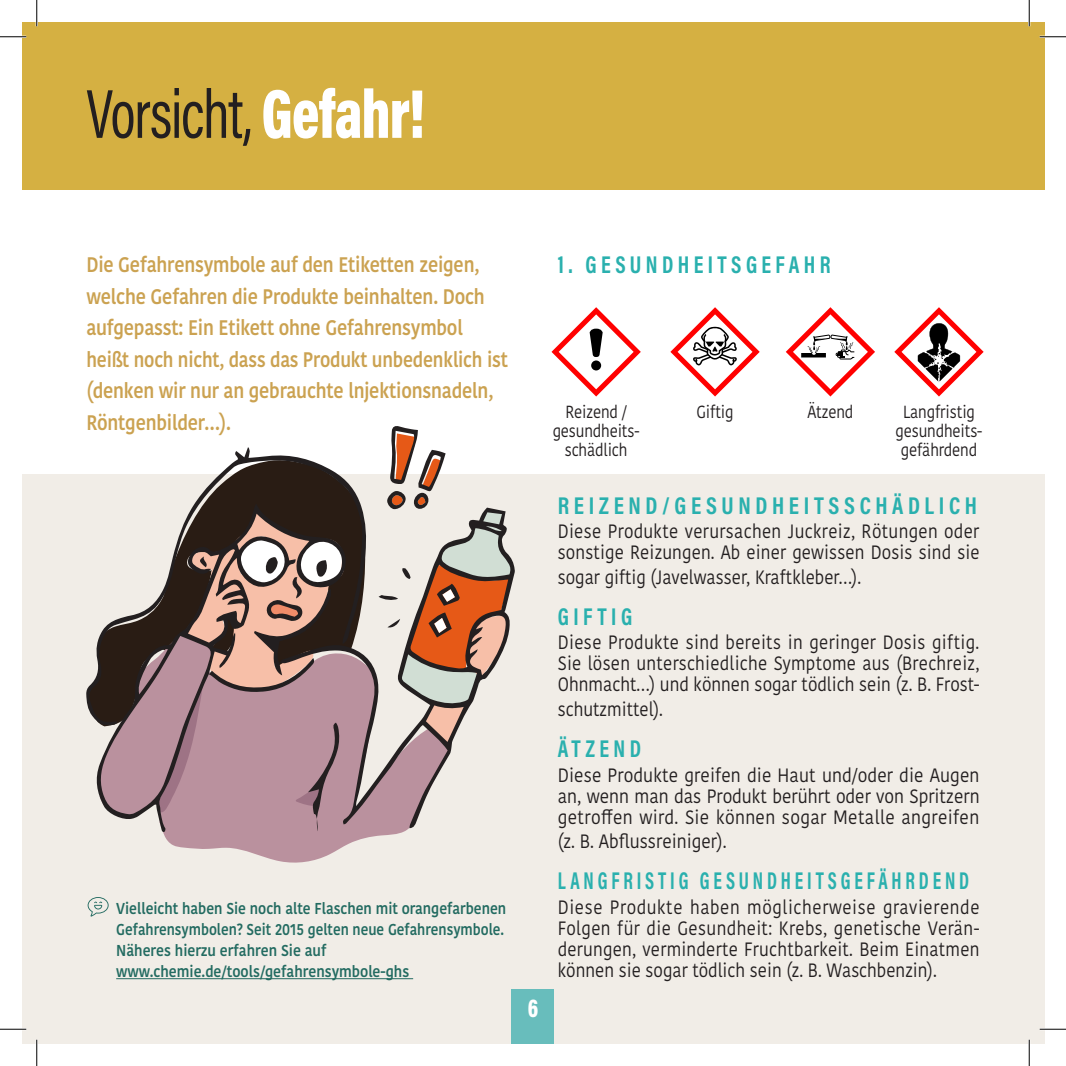
<style>
.page{position:relative;width:1066px;height:1066px;background:#fff}
.page>*{position:absolute;margin:0;border:0;box-sizing:border-box;transform-origin:0 0}
.t1{font:70px "Acumin Pro Cond";letter-spacing:-.025em;color:#231f20;scale:.86 1}
.t2{font:900 26.25px "Acumin Pro Cond";color:#fff;scale:.86 1}
.t3{font:700 24.5px "Acumin Pro Cond";letter-spacing:.2em;color:#2ab0ae;scale:.79 1}
.t4{font:700 24.5px "Acumin Pro Cond";letter-spacing:.2em;color:#2ab0ae;scale:.9 1}
.t5{font:700 24.5px "Acumin Pro Cond";letter-spacing:.2em;color:#2ab0ae;scale:.95 1}
.t6{font:600 21px/31.5px "Kohinoor Bangla";letter-spacing:-.01em;color:#cba251;scale:.87 1}
.t7{font:19.25px/21px "Kohinoor Bangla";letter-spacing:.01em;color:#231f20;text-align:justify;scale:.88 1}
.t8{font:19.25px/21px "Kohinoor Bangla";letter-spacing:.01em;color:#231f20;text-align:justify;scale:.9 1}
.t9{font:17.5px/19.2px "Kohinoor Bangla";letter-spacing:-.01em;color:#231f20;text-align:center;scale:.86 1}
.t10{font:600 15.75px/21px "Kohinoor Bangla";color:#236b61;scale:.89 1}
.s1{font-weight:900;color:#fff}
</style>
<div class="page">
<div style="left:22px;top:474px;width:1022px;height:570px;background:#f1ede7"></div>
<div style="left:22px;top:22px;width:1007px;height:167px;background:#d5b042"></div>
<div style="left:1029px;top:22px;width:15px;height:167px;background:#d5b042"></div>
<div style="left:512px;top:989px;width:42px;height:55px;background:#68bdbc"></div>
<svg style="left:551px;top:307px;width:90px;height:89px"></svg>
<div style="left:591px;top:360px;width:10px;height:10px;background:#000;border-radius:50%"></div>
<hr style="left:116px;top:978px;width:297px;height:1px;background:#236b61">
<svg style="left:88px;top:897px;width:21px;height:19px"></svg>
<svg style="left:670px;top:307px;width:89px;height:89px"></svg>
<svg style="left:785px;top:307px;width:90px;height:89px"></svg>
<svg style="left:894px;top:307px;width:89px;height:89px"></svg>
<svg style="left:96px;top:726px;width:58px;height:93px;fill:#ba919e"></svg>
<svg style="left:86px;top:603px;width:68px;height:123px;fill:#291c15"></svg>
<svg style="left:154px;top:426px;width:358px;height:437px"></svg>
<hr style="left:0;top:36px;width:26px;height:2px;background:#fff">
<hr style="left:1039px;top:36px;width:27px;height:2px;background:#fff">
<hr style="left:0;top:1028px;width:26px;height:2px;background:#fff">
<hr style="left:1039px;top:1028px;width:27px;height:2px;background:#fff">
<hr style="left:36px;top:0;width:2px;height:26px;background:#fff">
<hr style="left:36px;top:1039px;width:2px;height:27px;background:#fff">
<hr style="left:1028px;top:0;width:2px;height:26px;background:#fff">
<hr style="left:1028px;top:1039px;width:2px;height:27px;background:#fff">
<svg style="left:0;top:36px;width:26px;height:1px"></svg>
<svg style="left:1039px;top:36px;width:27px;height:1px"></svg>
<svg style="left:0;top:1029px;width:26px;height:1px"></svg>
<svg style="left:1039px;top:1029px;width:27px;height:1px"></svg>
<svg style="left:36px;top:0;width:1px;height:26px"></svg>
<svg style="left:36px;top:1039px;width:1px;height:27px"></svg>
<svg style="left:1029px;top:0;width:1px;height:26px"></svg>
<svg style="left:1029px;top:1039px;width:1px;height:27px"></svg>
<h1 class="t1" style="left:86px;top:69px;width:395px">Vorsicht, <span class="s1">Gefahr!</span></h1>
<p class="t6" style="left:86px;top:248px;width:486px">Die Gefahrensymbole auf den Etiketten zeigen, welche Gefahren die Produkte beinhalten. Doch aufgepasst: Ein Etikett ohne Gefahrensymbol heißt noch nicht, dass das Produkt unbedenklich ist (denken wir nur an gebrauchte lnjektionsnadeln, Röntgenbilder…).</p>
<p class="t10" style="left:116px;top:897px;width:440px">Vielleicht haben Sie noch alte Flaschen mit orangefarbenen Gefahrensymbolen? Seit 2015 gelten neue Gefahrensymbole.<br>Näheres hierzu erfahren Sie auf www.chemie.de/tools/gefahrensymbole-ghs</p>
<p class="t4" style="left:558px;top:248px;width:304px">1. GESUNDHEITSGEFAHR</p>
<h2 class="t2" style="left:528px;top:991px;width:14px">6</h2>
<p class="t9" style="left:553px;top:401px;width:103px">Reizend / gesundheits&shy;schädlich</p>
<p class="t9" style="left:696px;top:401px;width:45px">Giftig</p>
<p class="t9" style="left:807px;top:401px;width:55px">Ätzend</p>
<p class="t9" style="left:895px;top:401px;width:103px">Langfristig gesundheits&shy;gefährdend</p>
<p class="t5" style="left:558px;top:489px;width:443px">REIZEND/GESUNDHEITSSCHÄDLICH</p>
<p class="t7" style="left:558px;top:520px;width:481px">Diese Produkte verursachen Juckreiz, Rötungen oder sonstige Reizungen. Ab einer gewissen Dosis sind sie</p>
<p class="t7" style="left:558px;top:566px;width:346px">sogar giftig (Javelwasser, Kraftkleber…).</p>
<p class="t4" style="left:558px;top:600px;width:84px">GIFTIG</p>
<p class="t7" style="left:558px;top:632px;width:481px">Diese Produkte sind bereits in geringer Dosis giftig.<br>Sie lösen unterschiedliche Symptome aus (Brechreiz, Ohnmacht…) und können sogar tödlich sein (z. B. Frost-</p>
<p class="t7" style="left:558px;top:698px;width:121px">schutzmittel).</p>
<p class="t4" style="left:558px;top:732px;width:94px">ÄTZEND</p>
<p class="t8" style="left:558px;top:764px;width:470px">Diese Produkte greifen die Haut und/oder die Augen an, wenn man das Produkt berührt oder von Spritzern getroffen wird. Sie können sogar Metalle angreifen</p>
<p class="t8" style="left:558px;top:830px;width:189px">(z. B. Abflussreiniger).</p>
<p class="t3" style="left:558px;top:864px;width:522px">LANGFRISTIG GESUNDHEITSGEFÄHRDEND</p>
<p class="t7" style="left:558px;top:896px;width:481px">Diese Produkte haben möglicherweise gravierende Folgen für die Gesundheit: Krebs, genetische Verän&shy;derungen, verminderte Fruchtbarkeit. Beim Einatmen können sie sogar tödlich sein (z. B. Waschbenzin).</p>
</div>
